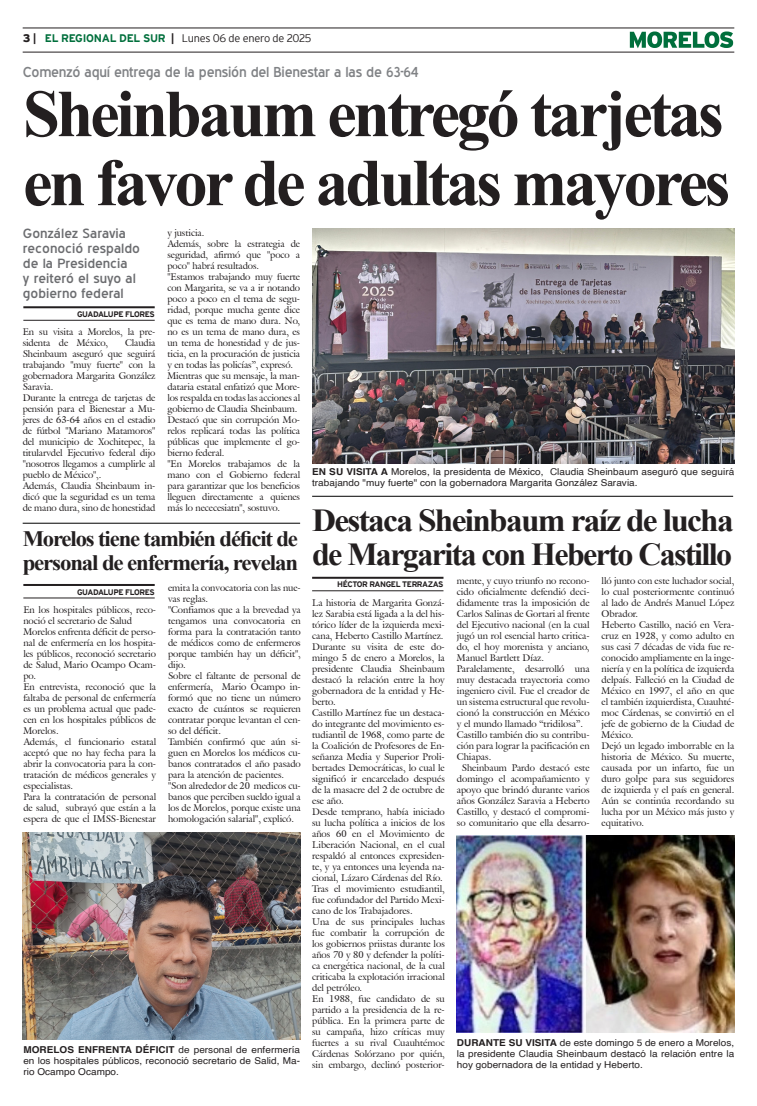
<style>
.page{position:relative;width:757px;height:1106px;background:#fff}
.page>*{position:absolute;margin:0;border:0;box-sizing:border-box;transform-origin:0 0}
.Cabeza_01{font:700 67px "Times New Roman";letter-spacing:-.05em;color:#231f20}
.Cabeza_02{font:700 32px "Times New Roman";letter-spacing:-.05em;color:#231f20}
.Cabeza_02-2{font:700 32px "Times New Roman";letter-spacing:-.05em;color:#231f20;scale:1.04 1}
.Cabeza_03{font:700 22px "Times New Roman";letter-spacing:-.05em;color:#231f20}
.Cabeza_03-2{font:700 22px "Times New Roman";letter-spacing:-.05em;color:#231f20;scale:1.04 1}
.Balazo_01{font:14px "Blue Highway";letter-spacing:-.015em;color:#808285;scale:1.05 1}
.Sumario_Portada{font:13px/15px "Blue Highway";color:#6c6d70;scale:1.1 1}
.t1{font:300 11px "Interstate";letter-spacing:-.025em;color:#231f20}
.t2{font:9.5px/11px "Galliard IT Cby BT";letter-spacing:-.005em;color:#231f20;text-align:justify}
.Pie_de_foto{font:9.5px/11px "Helvetica";letter-spacing:.005em;color:#231f20;text-align:justify;scale:1.05 1}
.t3{font:700 8px "Interstate";letter-spacing:-.05em;color:#231f20}
.s1{font-weight:900}
.s2{font-weight:700}
.s3{font-weight:700;color:#006f3c}
</style>
<div class="page">
<hr style="left:23px;top:28px;width:711px;height:1px;background:#231f20">
<hr style="left:23px;top:52px;width:711px;height:1px;background:#231f20">
<svg style="left:630px;top:31px;width:103px;height:17px"></svg>
<hr style="left:23px;top:306px;width:132px;height:2px;background:#231f20">
<hr style="left:23px;top:320px;width:132px;height:1px;background:#231f20">
<hr style="left:23px;top:584px;width:132px;height:2px;background:#231f20">
<hr style="left:23px;top:597px;width:132px;height:1px;background:#231f20">
<hr style="left:23px;top:522px;width:277px;height:1px;background:#000">
<hr style="left:312px;top:577px;width:131px;height:2px;background:#231f20">
<hr style="left:312px;top:590px;width:131px;height:1px;background:#231f20">
<hr style="left:312px;top:496px;width:421px;height:1px;background:#000">
<img style="left:312px;top:228px;width:422px;height:235px">
<img style="left:457px;top:835px;width:277px;height:197px">
<img style="left:23px;top:832px;width:277px;height:207px">
<p class="t1" style="left:23px;top:32px;width:290px"><span class="s1">3</span> <span class="s2">|</span> <span class="s3">EL REGIONAL DEL SUR</span> <span class="s2">|</span> Lunes 06 de enero de 2025</p>
<p class="Balazo_01" style="left:23px;top:63px;width:379px">Comenzó aquí entrega de la pensión del Bienestar a las de 63-64</p>
<p class="Cabeza_01" style="left:23px;top:65px;width:702px">Sheinbaum entregó tarjetas</p>
<p class="Cabeza_01" style="left:23px;top:134px;width:709px">en favor de adultas mayores</p>
<p class="Sumario_Portada" style="left:23px;top:226px;width:108px">González Saravia reconoció respaldo de la Presidencia<br>y reiteró el suyo al gobierno federal</p>
<p class="t3" style="left:77px;top:309px;width:79px">GUADALUPE FLORES</p>
<p class="t2" style="left:167px;top:227px;width:38px">y justicia.</p>
<p class="t2" style="left:167px;top:238px;width:134px">Además, sobre la estrategia de seguridad, afirmó que "poco a poco" habrá resultados.</p>
<p class="t2" style="left:167px;top:271px;width:134px">"Estamos trabajando muy fuerte con Margarita, se va a ir notando poco a poco en el tema de segu&shy;ridad, porque mucha gente dice que es tema de mano dura. No, no es un tema de mano dura, es un tema de honestidad y de jus&shy;ticia, en la procuración de justicia y en todas las policías”, expresó.</p>
<p class="t2" style="left:167px;top:370px;width:134px">Mientras que su mensaje, la man&shy;dataria estatal enfatizó que More&shy;los respalda en todas las acciones al gobierno de Claudia Sheinbaum.</p>
<p class="t2" style="left:167px;top:414px;width:134px">Destacó que sin corrupción Mo&shy;relos replicará todas las política públicas que implemente el go&shy;bierno federal.</p>
<p class="t2" style="left:167px;top:458px;width:134px">"En Morelos trabajamos de la mano con el Gobierno federal para garantizar que los beneficios lleguen directamente a quienes más lo nececesiatn", sostuvo.</p>
<p class="t2" style="left:23px;top:326px;width:134px">En su visita a Morelos, la pre&shy;sidenta de México,</p>
<p class="t2" style="left:23px;top:337px;width:134px;text-indent:102px">Claudia Sheinbaum aseguró que seguirá trabajando "muy fuerte" con la gobernadora Margarita González Saravia.</p>
<p class="t2" style="left:23px;top:392px;width:134px">Durante la entrega de tarjetas de pensión para el Bienestar a Mu&shy;jeres de 63-64 años en el estadio de fútbol "Mariano Matamoros" del municipio de Xochitepec, la titularvdel Ejecutivo federal dijo "nosotros llegamos a cumplirle al pueblo de México",.</p>
<p class="t2" style="left:23px;top:480px;width:134px">Además, Claudia Sheinbaum in&shy;dicó que la seguridad es un tema de mano dura, sino de honestidad</p>
<p class="Pie_de_foto" style="left:312px;top:466px;width:403px"><span class="s2">EN SU VISITA A</span> Morelos, la presidenta de México, Claudia Sheinbaum aseguró que seguirá trabajando "muy fuerte" con la gobernadora Margarita González Saravia.</p>
<p class="Cabeza_02-2" style="left:312px;top:497px;width:407px">Destaca Sheinbaum raíz de lucha</p>
<p class="Cabeza_02" style="left:312px;top:531px;width:421px">de Margarita con Heberto Castillo</p>
<p class="t3" style="left:337px;top:580px;width:108px">HÉCTOR RANGEL TERRAZAS</p>
<p class="t2" style="left:457px;top:575px;width:134px">mente, y cuyo triunfo no recono&shy;cido oficialmente defendió deci&shy;didamente tras la imposición de Carlos Salinas de Gortari al frente del Ejecutivo nacional (en la cual jugó un rol esencial harto critica&shy;do, el hoy morenista y anciano, Manuel Bartlett Díaz.</p>
<p class="t2" style="left:457px;top:663px;width:134px">Paralelamente, desarrolló una muy destacada trayectoria como ingeniero civil. Fue el creador de un sistema estructural que revolu&shy;cionó la construcción en México y el mundo llamado “tridilosa”.</p>
<p class="t2" style="left:457px;top:729px;width:134px">Castillo también dio su contribu&shy;ción para lograr la pacificación en Chiapas.</p>
<p class="t2" style="left:457px;top:762px;width:134px;text-align:center">Sheinbaum Pardo destacó este domingo el acompañamiento y apoyo que brindó durante varios años González Saravia a Heberto<br>Castillo, y destacó el compromi&shy;so comunitario que ella desarro-</p>
<p class="Cabeza_03" style="left:23px;top:523px;width:277px">Morelos tiene también déficit de</p>
<p class="Cabeza_03-2" style="left:23px;top:547px;width:266px">personal de enfermería, revelan</p>
<p class="t3" style="left:77px;top:587px;width:79px">GUADALUPE FLORES</p>
<p class="t2" style="left:601px;top:575px;width:134px">lló junto con este luchador social, lo cual posteriormente continuó al lado de Andrés Manuel López Obrador.</p>
<p class="t2" style="left:601px;top:619px;width:134px">Heberto Castillo, nació en Vera&shy;cruz en 1928, y como adulto en sus casi 7 décadas de vida fue re&shy;conocido ampliamente en la inge&shy;niería y en la política de izquierda delpaís. Falleció en la Ciudad de México en 1997, el año en que el también izquierdista, Cuauhté&shy;moc Cárdenas, se convirtió en el jefe de gobierno de la Ciudad de México.</p>
<p class="t2" style="left:601px;top:740px;width:134px">Dejó un legado imborrable en la historia de México. Su muerte, causada por un infarto, fue un duro golpe para sus seguidores de izquierda y el país en general.<br>Aún se continúa recordando su lucha por un México más justo y equitativo.</p>
<p class="t2" style="left:168px;top:582px;width:134px">emita la convocatoria con las nue&shy;vas reglas.</p>
<p class="t2" style="left:168px;top:604px;width:134px">"Confiamos que a la brevedad ya tengamos una convocatoria en forma para la contratación tanto de médicos como de enfermeros porque también hay un déficit", dijo.</p>
<p class="t2" style="left:168px;top:670px;width:134px">Sobre el faltante de personal de enfermería, Mario Ocampo in&shy;formó que no tiene un número exacto de cuántos se requieren contratar porque levantan el cen&shy;so del déficit.</p>
<p class="t2" style="left:168px;top:736px;width:134px">También confirmó que aún si&shy;guen en Morelos los médicos cu&shy;banos contratados el año pasado para la atención de pacientes.</p>
<p class="t2" style="left:168px;top:780px;width:134px">"Son alrededor de 20 medicos cu&shy;banos que perciben sueldo igual a los de Morelos, porque existe una homologación salarial", explicó.</p>
<p class="t2" style="left:312px;top:597px;width:134px">La historia de Margarita Gonzá&shy;lez Sarabia está ligada a la del his&shy;tórico líder de la izquierda mexi&shy;cana, Heberto Castillo Martínez.</p>
<p class="t2" style="left:312px;top:641px;width:134px">Durante su visita de este do&shy;mingo 5 de enero a Morelos, la presidente Claudia Sheinbaum destacó la relación entre la hoy gobernadora de la entidad y He&shy;berto.</p>
<p class="t2" style="left:312px;top:707px;width:134px">Castillo Martínez fue un destaca&shy;do integrante del movimiento es&shy;tudiantil de 1968, como parte de la Coalición de Profesores de En&shy;señanza Media y Superior Proli&shy;bertades Democráticas, lo cual le significó ir encarcelado después de la masacre del 2 de octubre de ese año.</p>
<p class="t2" style="left:312px;top:806px;width:134px">Desde temprano, había iniciado su lucha política a inicios de los años 60 en el Movimiento de Liberación Nacional, en el cual respaldó al entonces expresiden&shy;te, y ya entonces una leyenda na&shy;cional, Lázaro Cárdenas del Río.</p>
<p class="t2" style="left:312px;top:883px;width:134px">Tras el movimiento estudiantil, fue cofundador del Partido Mexi&shy;cano de los Trabajadores.</p>
<p class="t2" style="left:312px;top:916px;width:134px">Una de sus principales luchas fue combatir la corrupción de los gobiernos priistas durante los años 70 y 80 y defender la políti&shy;ca energética nacional, de la cual criticaba la explotación irracional del petróleo.</p>
<p class="t2" style="left:312px;top:993px;width:134px">En 1988, fue candidato de su partido a la presidencia de la re&shy;pública. En la primera parte de su campaña, hizo críticas muy fuertes a su rival Cuauhtémoc Cárdenas Solórzano por quién, sin embargo, declinó posterior-</p>
<p class="t2" style="left:23px;top:604px;width:134px">En los hospitales públicos, reco&shy;noció el secretario de Salud</p>
<p class="t2" style="left:23px;top:626px;width:134px">Morelos enfrenta déficit de perso&shy;nal de enfermería en los hospita&shy;les públicos, reconoció secretario de Salud, Mario Ocampo Ocam&shy;po.</p>
<p class="t2" style="left:23px;top:681px;width:134px">En entrevista, reconoció que la faltaba de personal de enfermería es un problema actual que pade&shy;cen en los hospitales públicos de Morelos.</p>
<p class="t2" style="left:23px;top:736px;width:134px">Además, el funcionario estatal aceptó que no hay fecha para la abrir la convocatoria para la con&shy;tratación de médicos generales y especialistas.</p>
<p class="t2" style="left:23px;top:791px;width:134px">Para la contratación de personal de salud, subrayó que están a la espera de que el IMSS-Bienestar</p>
<p class="Pie_de_foto" style="left:457px;top:1037px;width:266px"><span class="s2">DURANTE SU VISITA</span> de este domingo 5 de enero a Morelos, la presidente Claudia Sheinbaum destacó la relación entre la hoy gobernadora de la entidad y Heberto.</p>
<p class="Pie_de_foto" style="left:23px;top:1044px;width:265px"><span class="s2">MORELOS ENFRENTA DÉFICIT</span> de personal de enfermería en los hospitales públicos, reconoció secretario de Salid, Ma&shy;rio Ocampo Ocampo.</p>
</div>
